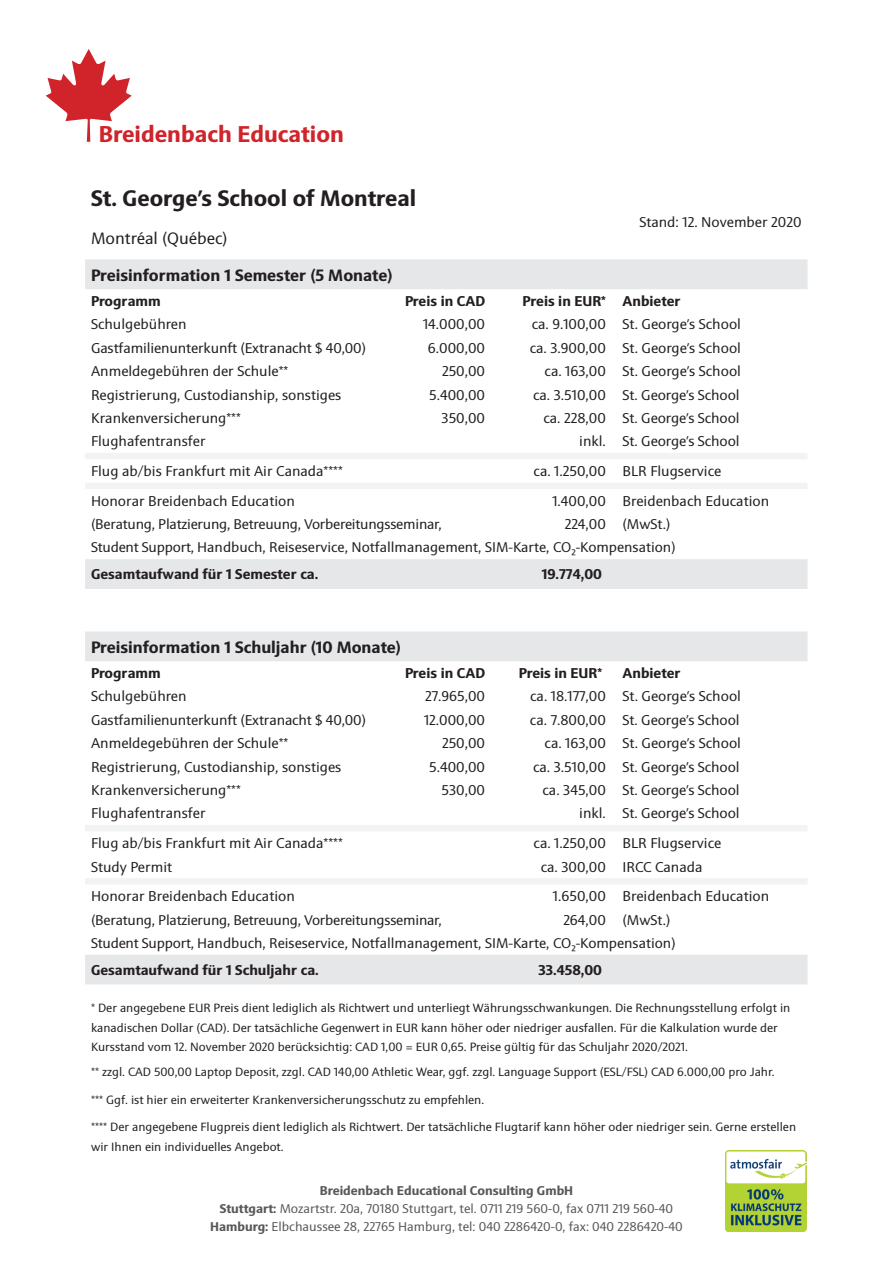
<style>
.page{position:relative;width:893px;height:1263px;background:#fff}
.page>*{position:absolute;margin:0;border:0;box-sizing:border-box;transform-origin:0 0}
.t1{font:700 22.95px "Sinova Pro";color:#d1232a}
.t2{font:700 22.5px "Sinova Pro";color:#231f20}
.t3{font:700 16.5px "Sinova Pro";color:#231f20}
.t4{font:16.5px "Sinova Pro";color:#231f20}
.t5{font:14.25px "Sinova Pro";color:#231f20}
.t6{font:700 14.25px "Sinova Pro";color:#231f20}
.t7{font:14.1px "Sinova Pro";letter-spacing:-.015em;color:#231f20}
.t8{font:12.75px "Sinova Pro";color:#57585a}
.t9{font:700 12.75px "Sinova Pro";color:#57585a}
.t10{font:12px/19.5px "Sinova Pro";color:#231f20}
.s1{font-weight:700}
</style>
<div class="page">
<svg style="left:85px;top:259px;width:722px;height:725px"></svg>
<svg style="left:85px;top:453px;width:722px;height:431px"></svg>
<svg style="left:46px;top:49px;width:86px;height:93px"></svg>
<img style="left:726px;top:1151px;width:81px;height:80px">
<p class="t1" style="left:99px;top:120px;width:247px">Breidenbach Education</p>
<p class="t2" style="left:91px;top:185px;width:327px">St. George’s School of Montreal</p>
<p class="t5" style="left:639px;top:214px;width:164px">Stand: 12. November 2020</p>
<p class="t4" style="left:91px;top:229px;width:138px">Montréal (Québec)</p>
<p class="t3" style="left:91px;top:265px;width:303px">Preisinformation 1 Semester (5 Monate)</p>
<p class="t6" style="left:91px;top:293px;width:71px">Programm</p>
<p class="t6" style="left:405px;top:293px;width:82px">Preis in CAD</p>
<p class="t6" style="left:523px;top:293px;width:85px">Preis in EUR*</p>
<p class="t6" style="left:623px;top:293px;width:59px">Anbieter</p>
<p class="t5" style="left:91px;top:316px;width:97px">Schulgebühren</p>
<p class="t5" style="left:423px;top:316px;width:64px">14.000,00</p>
<p class="t5" style="left:532px;top:316px;width:76px">ca. 9.100,00</p>
<p class="t5" style="left:623px;top:316px;width:120px">St. George’s School</p>
<p class="t5" style="left:91px;top:339px;width:276px">Gastfamilienunterkunft (Extranacht $ 40,00)</p>
<p class="t5" style="left:428px;top:339px;width:59px">6.000,00</p>
<p class="t5" style="left:530px;top:339px;width:78px">ca. 3.900,00</p>
<p class="t5" style="left:623px;top:339px;width:120px">St. George’s School</p>
<p class="t5" style="left:91px;top:363px;width:199px">Anmeldegebühren der Schule**</p>
<p class="t5" style="left:442px;top:363px;width:45px">250,00</p>
<p class="t5" style="left:545px;top:363px;width:63px">ca. 163,00</p>
<p class="t5" style="left:623px;top:363px;width:120px">St. George’s School</p>
<p class="t5" style="left:91px;top:386px;width:252px">Registrierung, Custodianship, sonstiges</p>
<p class="t5" style="left:429px;top:386px;width:57px">5.400,00</p>
<p class="t5" style="left:533px;top:386px;width:74px">ca. 3.510,00</p>
<p class="t5" style="left:623px;top:386px;width:119px">St. George’s School</p>
<p class="t5" style="left:91px;top:410px;width:151px">Krankenversicherung***</p>
<p class="t5" style="left:442px;top:410px;width:45px">350,00</p>
<p class="t5" style="left:543px;top:410px;width:64px">ca. 228,00</p>
<p class="t5" style="left:623px;top:410px;width:119px">St. George’s School</p>
<p class="t5" style="left:91px;top:433px;width:116px">Flughafentransfer</p>
<p class="t5" style="left:579px;top:433px;width:28px">inkl.</p>
<p class="t5" style="left:623px;top:433px;width:119px">St. George’s School</p>
<p class="t5" style="left:91px;top:463px;width:253px">Flug ab/bis Frankfurt mit Air Canada****</p>
<p class="t5" style="left:534px;top:463px;width:74px">ca. 1.250,00</p>
<p class="t5" style="left:623px;top:463px;width:100px">BLR Flugservice</p>
<p class="t5" style="left:91px;top:493px;width:205px">Honorar Breidenbach Education</p>
<p class="t5" style="left:552px;top:493px;width:55px">1.400,00</p>
<p class="t5" style="left:623px;top:493px;width:148px">Breidenbach Education</p>
<p class="t7" style="left:91px;top:516px;width:352px">(Beratung, Platzierung, Betreuung, Vorbereitungsseminar,</p>
<p class="t5" style="left:565px;top:516px;width:43px">224,00</p>
<p class="t5" style="left:623px;top:516px;width:49px">(MwSt.)</p>
<p class="t7" style="left:91px;top:539px;width:586px">Student Support, Handbuch, Reiseservice, Notfallmanagement, SIM-Karte, CO₂-Kompensation)</p>
<p class="t6" style="left:91px;top:566px;width:229px">Gesamtaufwand für 1 Semester ca.</p>
<p class="t6" style="left:542px;top:566px;width:62px">19.774,00</p>
<p class="t3" style="left:91px;top:637px;width:311px">Preisinformation 1 Schuljahr (10 Monate)</p>
<p class="t6" style="left:91px;top:665px;width:71px">Programm</p>
<p class="t6" style="left:405px;top:665px;width:82px">Preis in CAD</p>
<p class="t6" style="left:519px;top:665px;width:85px">Preis in EUR*</p>
<p class="t6" style="left:623px;top:665px;width:59px">Anbieter</p>
<p class="t5" style="left:91px;top:688px;width:97px">Schulgebühren</p>
<p class="t5" style="left:425px;top:688px;width:61px">27.965,00</p>
<p class="t5" style="left:530px;top:688px;width:77px">ca. 18.177,00</p>
<p class="t5" style="left:623px;top:688px;width:120px">St. George’s School</p>
<p class="t5" style="left:91px;top:711px;width:276px">Gastfamilienunterkunft (Extranacht $ 40,00)</p>
<p class="t5" style="left:424px;top:711px;width:63px">12.000,00</p>
<p class="t5" style="left:530px;top:711px;width:77px">ca. 7.800,00</p>
<p class="t5" style="left:623px;top:711px;width:119px">St. George’s School</p>
<p class="t5" style="left:91px;top:735px;width:199px">Anmeldegebühren der Schule**</p>
<p class="t5" style="left:442px;top:735px;width:45px">250,00</p>
<p class="t5" style="left:545px;top:735px;width:63px">ca. 163,00</p>
<p class="t5" style="left:623px;top:735px;width:120px">St. George’s School</p>
<p class="t5" style="left:91px;top:758px;width:252px">Registrierung, Custodianship, sonstiges</p>
<p class="t5" style="left:429px;top:758px;width:57px">5.400,00</p>
<p class="t5" style="left:533px;top:758px;width:74px">ca. 3.510,00</p>
<p class="t5" style="left:623px;top:758px;width:119px">St. George’s School</p>
<p class="t5" style="left:91px;top:782px;width:151px">Krankenversicherung***</p>
<p class="t5" style="left:442px;top:782px;width:45px">530,00</p>
<p class="t5" style="left:543px;top:782px;width:65px">ca. 345,00</p>
<p class="t5" style="left:623px;top:782px;width:119px">St. George’s School</p>
<p class="t5" style="left:91px;top:805px;width:116px">Flughafentransfer</p>
<p class="t5" style="left:579px;top:805px;width:28px">inkl.</p>
<p class="t5" style="left:623px;top:805px;width:119px">St. George’s School</p>
<p class="t5" style="left:91px;top:835px;width:253px">Flug ab/bis Frankfurt mit Air Canada****</p>
<p class="t5" style="left:534px;top:835px;width:74px">ca. 1.250,00</p>
<p class="t5" style="left:623px;top:835px;width:100px">BLR Flugservice</p>
<p class="t5" style="left:91px;top:858px;width:83px">Study Permit</p>
<p class="t5" style="left:541px;top:858px;width:67px">ca. 300,00</p>
<p class="t5" style="left:623px;top:858px;width:81px">IRCC Canada</p>
<p class="t5" style="left:91px;top:888px;width:205px">Honorar Breidenbach Education</p>
<p class="t5" style="left:553px;top:888px;width:54px">1.650,00</p>
<p class="t5" style="left:623px;top:888px;width:148px">Breidenbach Education</p>
<p class="t7" style="left:91px;top:911px;width:352px">(Beratung, Platzierung, Betreuung, Vorbereitungsseminar,</p>
<p class="t5" style="left:563px;top:911px;width:44px">264,00</p>
<p class="t5" style="left:623px;top:911px;width:49px">(MwSt.)</p>
<p class="t7" style="left:91px;top:935px;width:586px">Student Support, Handbuch, Reiseservice, Notfallmanagement, SIM-Karte, CO₂-Kompensation)</p>
<p class="t6" style="left:91px;top:962px;width:229px">Gesamtaufwand für 1 Schuljahr ca.</p>
<p class="t6" style="left:539px;top:962px;width:65px">33.458,00</p>
<p class="t10" style="left:91px;top:998px;width:701px">* Der angegebene EUR Preis dient lediglich als Richtwert und unterliegt Währungsschwankungen. Die Rechnungsstellung erfolgt in kanadischen Dollar (CAD). Der tatsächliche Gegenwert in EUR kann höher oder niedriger ausfallen. Für die Kalkulation wurde der<br>Kursstand vom 12. November 2020 berücksichtig: CAD 1,00 = EUR 0,65. Preise gültig für das Schuljahr 2020/2021.</p>
<p class="t10" style="left:91px;top:1062px;width:685px">** zzgl. CAD 500,00 Laptop Deposit, zzgl. CAD 140,00 Athletic Wear, ggf. zzgl. Language Support (ESL/FSL) CAD 6.000,00 pro Jahr.</p>
<p class="t10" style="left:91px;top:1090px;width:395px">*** Ggf. ist hier ein erweiterter Krankenversicherungsschutz zu empfehlen.</p>
<p class="t10" style="left:91px;top:1117px;width:707px">**** Der angegebene Flugpreis dient lediglich als Richtwert. Der tatsächliche Flugtarif kann höher oder niedriger sein. Gerne erstellen wir Ihnen ein individuelles Angebot.</p>
<p class="t9" style="left:320px;top:1183px;width:255px">Breidenbach Educational Consulting GmbH</p>
<p class="t8" style="left:220px;top:1201px;width:455px"><span class="s1">Stuttgart:</span> Mozartstr. 20a, 70180 Stuttgart, tel. 0711 219 560-0, fax 0711 219 560-40</p>
<p class="t8" style="left:210px;top:1219px;width:474px"><span class="s1">Hamburg:</span> Elbchaussee 28, 22765 Hamburg, tel: 040 2286420-0, fax: 040 2286420-40</p>
</div>
